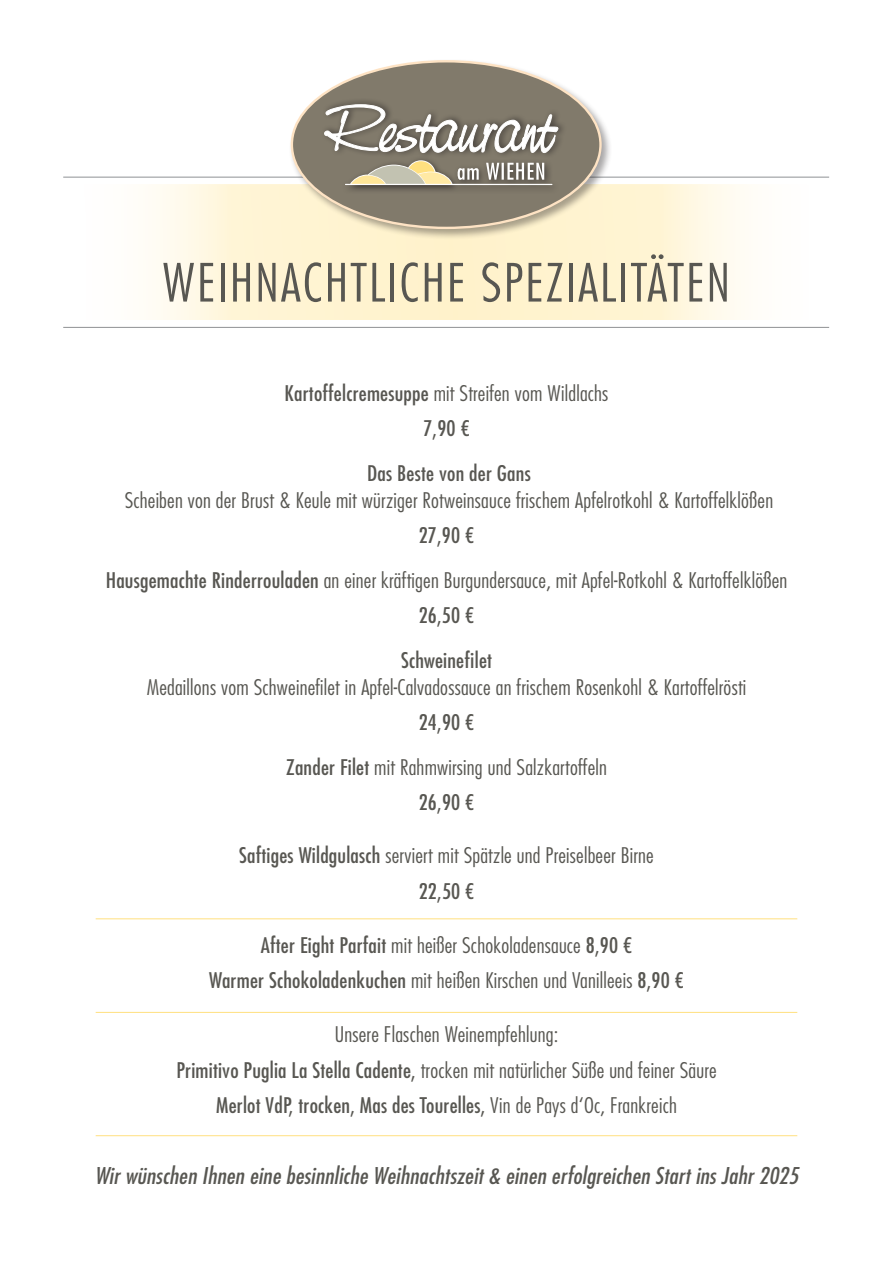
<style>
.page{position:relative;width:893px;height:1263px;background:#fff}
.page>*{position:absolute;margin:0;border:0;box-sizing:border-box;transform-origin:0 0}
.t1{font:300 condensed 51.3px "Futura Std";letter-spacing:.04em;color:#585752;scale:1.05 1}
.t2{font:italic condensed 22.5px "Futura Std";letter-spacing:.01em;color:#585752;scale:1.05 1}
.t3{font:300 condensed 21px/35.5px "Futura Std";letter-spacing:.01em;color:#585752;text-align:center;scale:1.05 1}
.t4{font:condensed 21px/35.5px "Futura Std";letter-spacing:.01em;color:#585752;text-align:center;scale:1.05 1}
.s1{font-weight:300}
.s2{font-weight:400}
</style>
<div class="page">
<svg style="left:152px;top:185px;width:593px;height:135px;background:#fff5d8"></svg>
<hr style="left:63px;top:177px;width:766px;height:1px;background:#8f9194">
<hr style="left:63px;top:327px;width:766px;height:1px;background:#8f9194">
<div style="left:289px;top:59px;width:324px;height:182px;background:#231f20;opacity:.4"></div>
<div style="left:292px;top:61px;width:308px;height:167px;background:#817a6b;border-radius:50%"></div>
<div style="left:321px;top:98px;width:246px;height:61px;background:#231f20;opacity:.75"></div>
<svg style="left:324px;top:104px;width:235px;height:49px"></svg>
<div style="left:341px;top:156px;width:219px;height:38px;background:#231f20;opacity:.75"></div>
<svg style="left:345px;top:160px;width:207px;height:25px"></svg>
<hr style="left:96px;top:918px;width:701px;height:1px;background:#ffe07f">
<hr style="left:96px;top:1012px;width:701px;height:1px;background:#ffe07f">
<hr style="left:96px;top:1135px;width:701px;height:1px;background:#ffe07f">
<h1 class="t1" style="left:162px;top:252px;width:542px">WEIHNACHTLICHE SPEZIALITÄTEN</h1>
<p class="t4" style="left:285px;top:375px;width:310px">Kartoffelcremesuppe <span class="s1">mit Streifen vom Wildlachs<br></span>7,90 €</p>
<p class="t4" style="left:367px;top:455px;width:157px">Das Beste von der Gans</p>
<p class="t3" style="left:125px;top:482px;width:619px">Scheiben von der Brust &amp; Keule mit würziger Rotweinsauce frischem Apfelrotkohl &amp; Kartoffelklößen</p>
<p class="t3" style="left:106px;top:513px;width:651px;line-height:44.5px"><span class="s2">27,90 €<br>Hausgemachte Rinderrouladen</span> an einer kräftigen Burgundersauce, mit Apfel-Rotkohl &amp; Kartoffelklößen</p>
<p class="t4" style="left:401px;top:593px;width:88px;line-height:44.5px">26,50 €<br>Schweinefilet</p>
<p class="t3" style="left:147px;top:669px;width:572px">Medaillons vom Schweinefilet in Apfel-Calvadossauce an frischem Rosenkohl &amp; Kartoffelrösti</p>
<p class="t3" style="left:286px;top:700px;width:307px;line-height:44.5px"><span class="s2">24,90 €<br>Zander Filet</span> mit Rahmwirsing und Salzkartoffeln</p>
<p class="t4" style="left:419px;top:785px;width:55px">26,90 €</p>
<p class="t3" style="left:239px;top:838px;width:396px"><span class="s2">Saftiges Wildgulasch</span> serviert mit Spätzle und Preiselbeer Birne<br><span class="s2">22,50 €</span></p>
<p class="t3" style="left:209px;top:927px;width:454px"><span class="s2">After Eight Parfait</span> mit heißer Schokoladensauce <span class="s2">8,90 €<br>Warmer Schokoladenkuchen</span> mit heißen Kirschen und Vanilleeis <span class="s2">8,90 €</span></p>
<p class="t3" style="left:176px;top:1017px;width:516px">Unsere Flaschen Weinempfehlung:<br><span class="s2">Primitivo Puglia La Stella Cadente,</span> trocken mit natürlicher Süße und feiner Säure<br><span class="s2">Merlot VdP, trocken, Mas des Tourelles,</span> Vin de Pays d‘Oc, Frankreich</p>
<p class="t2" style="left:95px;top:1162px;width:672px">Wir wünschen Ihnen eine besinnliche Weihnachtszeit &amp; einen erfolgreichen Start ins Jahr 2025</p>
</div>
